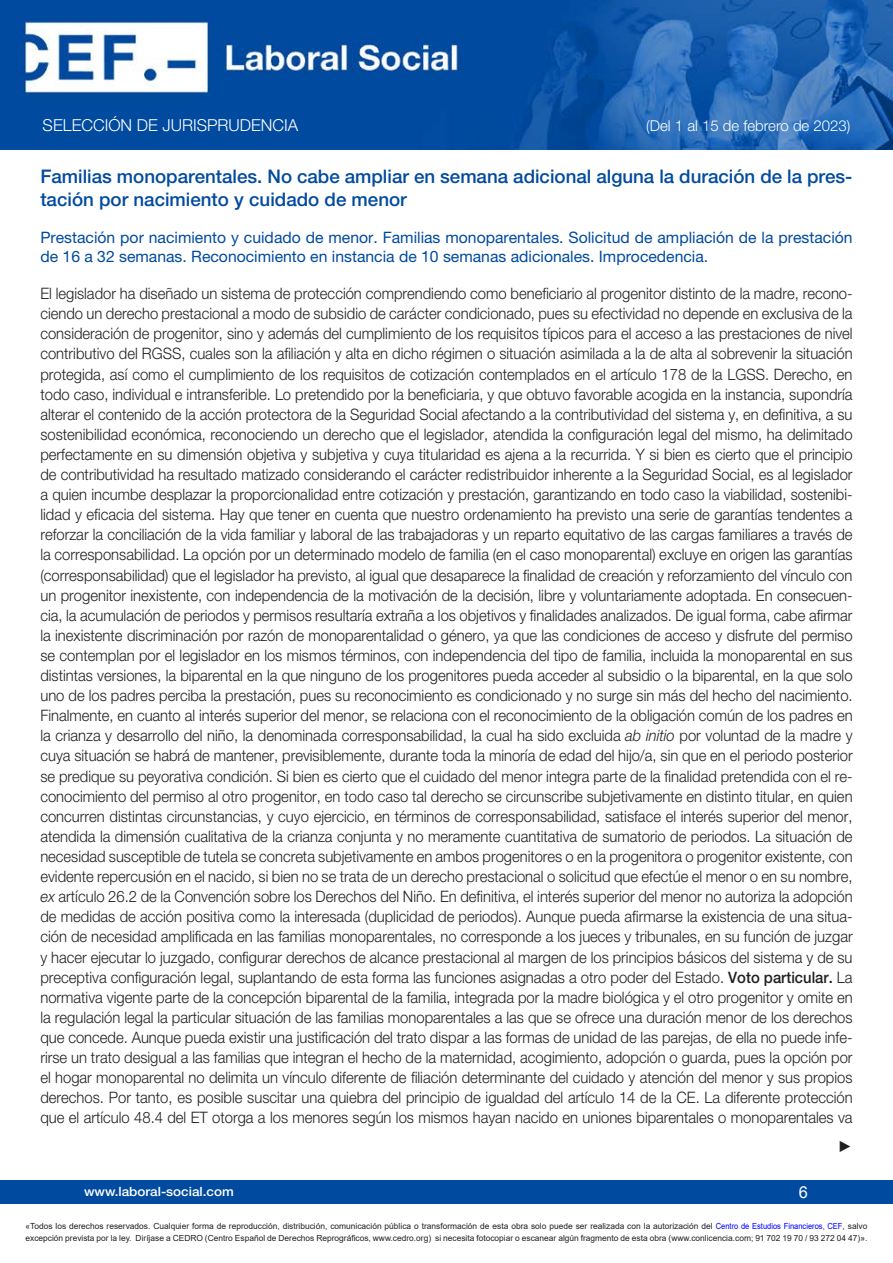
<style>
.page{position:relative;width:893px;height:1263px;background:#fff}
.page>*{position:absolute;margin:0;border:0;box-sizing:border-box;transform-origin:0 0}
.Cabecera_nuevo{font:500 18.75px/22.5px "Helvetica Neue LT Std";color:#004a9f}
.t1{font:300 16.5px "Helvetica Neue LT Std";color:#fff}
.t2{font:16.5px "Arial";color:#fff}
.Contenido_nuevo{font:300 15.75px/20.1px "Helvetica Neue LT Std";color:#231f20;text-align:justify;scale:.94 1}
.Subcabecera{font:15.75px/19.5px "Helvetica Neue LT Std";color:#004a9f}
.Contenido_nuevo-2{font:15.75px "Times New Roman";color:#231f20;scale:.94 1}
.t3{font:300 15px "Helvetica Neue LT Std";color:#fff}
.t4{font:500 12.75px "Helvetica Neue LT Std";color:#fff;scale:1.06 1}
.t5{font:8.4px/12px "Arial";color:#231f20}
.s1{font-style:italic}
.s2{font-weight:500}
.s3{color:#00f}
</style>
<div class="page">
<div style="left:0;top:1180px;width:893px;height:23px;background:#004a9f"></div>
<img style="left:0;top:0;width:893px;height:149px">
<p class="t1" style="left:43px;top:115px;width:257px">SELECCIÓN DE JURISPRUDENCIA</p>
<p class="t3" style="left:646px;top:117px;width:206px">(Del 1 al 15 de febrero de 2023)</p>
<p class="Cabecera_nuevo" style="left:40px;top:165px;width:814px">Familias monoparentales. No cabe ampliar en semana adicional alguna la duración de la pres&shy;tación por nacimiento y cuidado de menor</p>
<p class="Subcabecera" style="left:40px;top:227px;width:814px">Prestación por nacimiento y cuidado de menor. Familias monoparentales. Solicitud de ampliación de la prestación de 16 a 32 semanas. Reconocimiento en instancia de 10 semanas adicionales. Improcedencia.</p>
<p class="Contenido_nuevo" style="left:40px;top:283px;width:866px">El legislador ha diseñado un sistema de protección comprendiendo como beneficiario al progenitor distinto de la madre, recono&shy;ciendo un derecho prestacional a modo de subsidio de carácter condicionado, pues su efectividad no depende en exclusiva de la consideración de progenitor, sino y además del cumplimiento de los requisitos típicos para el acceso a las prestaciones de nivel contributivo del RGSS, cuales son la afiliación y alta en dicho régimen o situación asimilada a la de alta al sobrevenir la situación protegida, así como el cumplimiento de los requisitos de cotización contemplados en el artículo 178 de la LGSS. Derecho, en todo caso, individual e intransferible. Lo pretendido por la beneficiaria, y que obtuvo favorable acogida en la instancia, supondría alterar el contenido de la acción protectora de la Seguridad Social afectando a la contributividad del sistema y, en definitiva, a su sostenibilidad económica, reconociendo un derecho que el legislador, atendida la configuración legal del mismo, ha delimitado perfectamente en su dimensión objetiva y subjetiva y cuya titularidad es ajena a la recurrida. Y si bien es cierto que el principio de contributividad ha resultado matizado considerando el carácter redistribuidor inherente a la Seguridad Social, es al legislador a quien incumbe desplazar la proporcionalidad entre cotización y prestación, garantizando en todo caso la viabilidad, sostenibi&shy;lidad y eficacia del sistema. Hay que tener en cuenta que nuestro ordenamiento ha previsto una serie de garantías tendentes a reforzar la conciliación de la vida familiar y laboral de las trabajadoras y un reparto equitativo de las cargas familiares a través de la corresponsabilidad. La opción por un determinado modelo de familia (en el caso monoparental) excluye en origen las garantías (corresponsabilidad) que el legislador ha previsto, al igual que desaparece la finalidad de creación y reforzamiento del vínculo con un progenitor inexistente, con independencia de la motivación de la decisión, libre y voluntariamente adoptada. En consecuen&shy;cia, la acumulación de periodos y permisos resultaría extraña a los objetivos y finalidades analizados. De igual forma, cabe afirmar la inexistente discriminación por razón de monoparentalidad o género, ya que las condiciones de acceso y disfrute del permiso se contemplan por el legislador en los mismos términos, con independencia del tipo de familia, incluida la monoparental en sus distintas versiones, la biparental en la que ninguno de los progenitores pueda acceder al subsidio o la biparental, en la que solo uno de los padres perciba la prestación, pues su reconocimiento es condicionado y no surge sin más del hecho del nacimiento.<br>Finalmente, en cuanto al interés superior del menor, se relaciona con el reconocimiento de la obligación común de los padres en la crianza y desarrollo del niño, la denominada corresponsabilidad, la cual ha sido excluida <span class="s1">ab initio</span> por voluntad de la madre y cuya situación se habrá de mantener, previsiblemente, durante toda la minoría de edad del hijo/a, sin que en el periodo posterior se predique su peyorativa condición. Si bien es cierto que el cuidado del menor integra parte de la finalidad pretendida con el re&shy;conocimiento del permiso al otro progenitor, en todo caso tal derecho se circunscribe subjetivamente en distinto titular, en quien concurren distintas circunstancias, y cuyo ejercicio, en términos de corresponsabilidad, satisface el interés superior del menor, atendida la dimensión cualitativa de la crianza conjunta y no meramente cuantitativa de sumatorio de periodos. La situación de necesidad susceptible de tutela se concreta subjetivamente en ambos progenitores o en la progenitora o progenitor existente, con evidente repercusión en el nacido, si bien no se trata de un derecho prestacional o solicitud que efectúe el menor o en su nombre, <span class="s1">ex</span> artículo 26.2 de la Convención sobre los Derechos del Niño. En definitiva, el interés superior del menor no autoriza la adopción de medidas de acción positiva como la interesada (duplicidad de periodos). Aunque pueda afirmarse la existencia de una situa&shy;ción de necesidad amplificada en las familias monoparentales, no corresponde a los jueces y tribunales, en su función de juzgar y hacer ejecutar lo juzgado, configurar derechos de alcance prestacional al margen de los principios básicos del sistema y de su preceptiva configuración legal, suplantando de esta forma las funciones asignadas a otro poder del Estado. <span class="s2">Voto particular.</span> La normativa vigente parte de la concepción biparental de la familia, integrada por la madre biológica y el otro progenitor y omite en la regulación legal la particular situación de las familias monoparentales a las que se ofrece una duración menor de los derechos que concede. Aunque pueda existir una justificación del trato dispar a las formas de unidad de las parejas, de ella no puede infe&shy;rirse un trato desigual a las familias que integran el hecho de la maternidad, acogimiento, adopción o guarda, pues la opción por el hogar monoparental no delimita un vínculo diferente de filiación determinante del cuidado y atención del menor y sus propios derechos. Por tanto, es posible suscitar una quiebra del principio de igualdad del artículo 14 de la CE. La diferente protección que el artículo 48.4 del ET otorga a los menores según los mismos hayan nacido en uniones biparentales o monoparentales va</p>
<p class="Contenido_nuevo-2" style="left:838px;top:1136px;width:17px">►</p>
<p class="t4" style="left:84px;top:1184px;width:143px">www.laboral-social.com</p>
<p class="t2" style="left:799px;top:1180px;width:11px">6</p>
<p class="t5" style="left:26px;top:1220px;width:843px">«Todos los derechos reservados. Cualquier forma de reproducción, distribución, comunicación pública o transformación de esta obra solo puede ser realizada con la autorización del <span class="s3">Centro de Estudios Financieros, CEF</span>, salvo excepción prevista por la ley. Diríjase a CEDRO (Centro Español de Derechos Reprográficos, www.cedro.org) si necesita fotocopiar o escanear algún fragmento de esta obra (www.conlicencia.com; 91 702 19 70 / 93 272 04 47)».</p>
</div>
